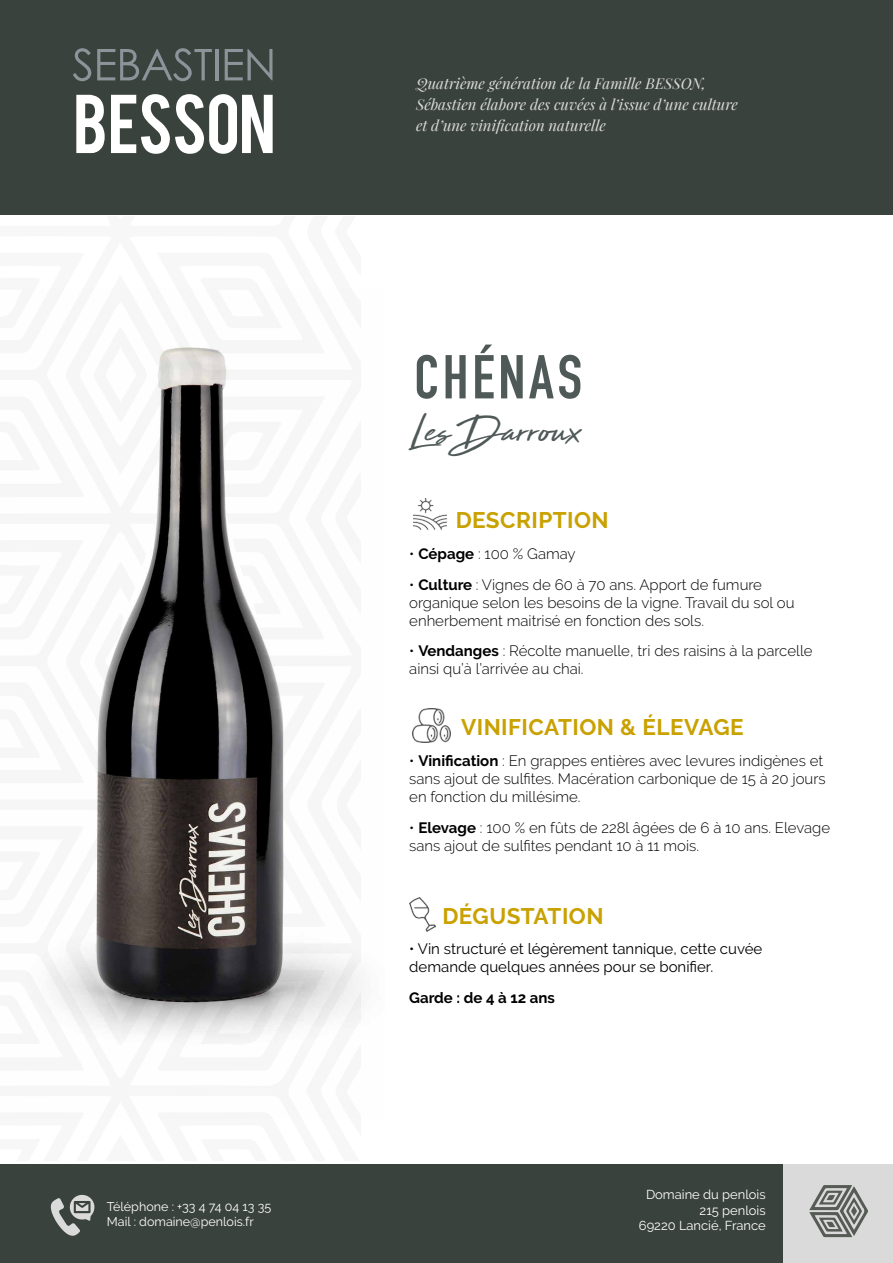
<style>
.page{position:relative;width:893px;height:1263px;background:#fff}
.page>*{position:absolute;margin:0;border:0;box-sizing:border-box;transform-origin:0 0}
.t1{font:700 60.9px "DIN Condensed";letter-spacing:.06em;color:#4f5a58}
.t2{font:45px "High Tide";color:#4f5a58}
.t3{font:700 22.5px "Raleway";letter-spacing:.02em;color:#c9a100}
.t4{font:300 15px/18px "Raleway";color:#000}
.t5{font:italic 15px/21px "Playfair Display";color:#dadada}
.t6{font:15px/18px "Raleway";color:#000}
.t7{font:700 15px "Raleway";color:#000}
.t8{font:12.9px/15.6px "Raleway";color:#fff;text-align:right}
.t9{font:12.6px/15px "Raleway";color:#fff}
.s1{font-weight:700}
</style>
<div class="page">
<div style="left:0;top:0;width:893px;height:215px;background:#3a423d"></div>
<svg style="left:73px;top:48px;width:18px;height:33px"></svg>
<svg style="left:97px;top:48px;width:115px;height:33px"></svg>
<hr style="left:215px;top:49px;width:3px;height:31px;background:#8d9399">
<svg style="left:225px;top:49px;width:47px;height:31px"></svg>
<svg style="left:76px;top:95px;width:29px;height:58px"></svg>
<svg style="left:111px;top:94px;width:162px;height:60px"></svg>
<div style="left:0;top:1164px;width:893px;height:99px;background:#3a423d"></div>
<svg style="left:51px;top:1194px;width:43px;height:42px"></svg>
<div style="left:783px;top:1164px;width:110px;height:99px;background:#dadada"></div>
<svg style="left:809px;top:1185px;width:59px;height:52px"></svg>
<img style="left:414px;top:498px;width:32px;height:31px">
<img style="left:413px;top:708px;width:37px;height:35px">
<img style="left:409px;top:897px;width:26px;height:35px">
<img style="left:27px;top:343px;width:334px;height:702px">
<p class="t9" style="left:107px;top:1199px;width:166px">Téléphone : +33 4 74 04 13 35<br>Mail : domaine@penlois.fr</p>
<p class="t5" style="left:416px;top:71px;width:323px">Quatrième génération de la Famille BESSON,<br>Sébastien élabore des cuvées à l’issue d’une culture et d’une vinification naturelle</p>
<h1 class="t1" style="left:414px;top:336px;width:169px">CHÉNAS</h1>
<h2 class="t2" style="left:414px;top:400px;width:169px">Les Darroux</h2>
<h3 class="t3" style="left:456px;top:507px;width:154px">DESCRIPTION</h3>
<p class="t4" style="left:409px;top:544px;width:168px">• <span class="s1">Cépage</span> : 100 % Gamay</p>
<p class="t4" style="left:409px;top:575px;width:387px">• <span class="s1">Culture</span> : Vignes de 60 à 70 ans. Apport de fumure organique selon les besoins de la vigne. Travail du sol ou enherbement maitrisé en fonction des sols.</p>
<p class="t4" style="left:409px;top:642px;width:405px">• <span class="s1">Vendanges</span> : Récolte manuelle, tri des raisins à la parcelle ainsi qu’à l’arrivée au chai.</p>
<h3 class="t3" style="left:461px;top:715px;width:284px">VINIFICATION &amp; ÉLEVAGE</h3>
<p class="t4" style="left:409px;top:752px;width:418px">• <span class="s1">Vinification</span> : En grappes entières avec levures indigènes et sans ajout de sulfites. Macération carbonique de 15 à 20 jours en fonction du millésime.</p>
<p class="t4" style="left:409px;top:819px;width:422px">• <span class="s1">Elevage</span> : 100 % en fûts de 228l âgées de 6 à 10 ans. Elevage sans ajout de sulfites pendant 10 à 11 mois.</p>
<h3 class="t3" style="left:442px;top:903px;width:163px">DÉGUSTATION</h3>
<p class="t6" style="left:409px;top:940px;width:355px">• Vin structuré et légèrement tannique, cette cuvée demande quelques années pour se bonifier.</p>
<p class="t7" style="left:409px;top:989px;width:147px">Garde : de 4 à 12 ans</p>
<p class="t8" style="left:639px;top:1187px;width:128px">Domaine du penlois<br>215 penlois<br>69220 Lancié, France</p>
</div>
